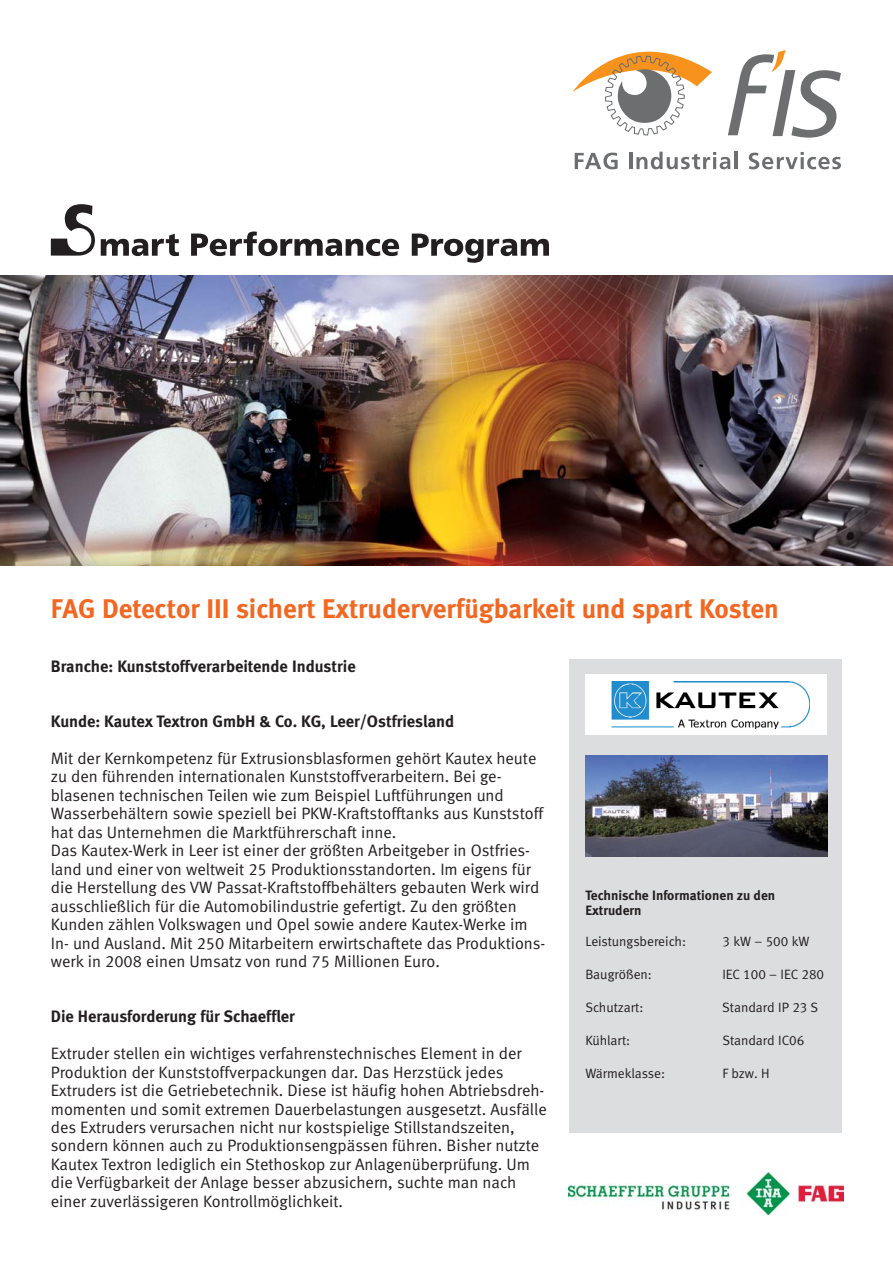
<style>
.page{position:relative;width:893px;height:1263px;background:#fff}
.page>*{position:absolute;margin:0;border:0;box-sizing:border-box;transform-origin:0 0}
.t1{font:27px "Meta Bold LF";color:#f26721}
.t2{font:16.5px/18.5px "Meta Normal LF";color:#231f20}
.t3{font:16.5px "Meta Bold LF";color:#231f20}
.t4{font:13.5px "Meta Normal LF";color:#231f20}
.t5{font:13.5px/15px "Meta Bold LF";color:#231f20}
</style>
<div class="page">
<img style="left:569px;top:1172px;width:274px;height:43px">
<svg style="left:575px;top:153px;width:43px;height:16px"></svg>
<hr style="left:629px;top:153px;width:3px;height:16px;background:#6c6e70">
<svg style="left:636px;top:152px;width:94px;height:17px"></svg>
<hr style="left:734px;top:152px;width:3px;height:17px;background:#6c6e70">
<svg style="left:749px;top:152px;width:92px;height:17px"></svg>
<svg style="left:728px;top:50px;width:113px;height:88px"></svg>
<svg style="left:572px;top:51px;width:140px;height:84px"></svg>
<img style="left:0;top:275px;width:893px;height:291px">
<svg style="left:101px;top:234px;width:78px;height:22px"></svg>
<svg style="left:191px;top:231px;width:208px;height:25px"></svg>
<svg style="left:412px;top:234px;width:137px;height:29px"></svg>
<svg style="left:51px;top:204px;width:44px;height:52px"></svg>
<div style="left:570px;top:659px;width:272px;height:474px;background:#dcddde"></div>
<div style="left:585px;top:674px;width:241px;height:61px;background:#fff"></div>
<img style="left:612px;top:681px;width:198px;height:47px">
<img style="left:585px;top:755px;width:243px;height:102px">
<h1 class="t1" style="left:51px;top:598px;width:729px">FAG Detector III sichert Extruderverfügbarkeit und spart Kosten</h1>
<p class="t3" style="left:51px;top:660px;width:306px">Branche: Kunststoffverarbeitende Industrie</p>
<p class="t3" style="left:51px;top:715px;width:405px">Kunde: Kautex Textron GmbH &amp; Co. KG, Leer/Ostfriesland</p>
<p class="t2" style="left:51px;top:750px;width:496px">Mit der Kernkompetenz für Extrusionsblasformen gehört Kautex heute zu den führenden internationalen Kunststoffverarbeitern. Bei ge&shy;blasenen technischen Teilen wie zum Beispiel Luftführungen und Wasserbehältern sowie speziell bei PKW-Kraftstofftanks aus Kunststoff hat das Unternehmen die Marktführerschaft inne.<br>Das Kautex-Werk in Leer ist einer der größten Arbeitgeber in Ostfries&shy;land und einer von weltweit 25 Produktionsstandorten. Im eigens für die Herstellung des VW Passat-Kraftstoffbehälters gebauten Werk wird ausschließlich für die Automobilindustrie gefertigt. Zu den größten Kunden zählen Volkswagen und Opel sowie andere Kautex-Werke im In- und Ausland. Mit 250 Mitarbeitern erwirtschaftete das Produktions&shy;werk in 2008 einen Umsatz von rund 75 Millionen Euro.</p>
<p class="t3" style="left:51px;top:1010px;width:246px">Die Herausforderung für Schaeffler</p>
<p class="t2" style="left:51px;top:1046px;width:497px">Extruder stellen ein wichtiges verfahrenstechnisches Element in der Produktion der Kunststoffverpackungen dar. Das Herzstück jedes Extruders ist die Getriebetechnik. Diese ist häufig hohen Abtriebsdreh&shy;momenten und somit extremen Dauerbelastungen ausgesetzt. Ausfälle des Extruders verursachen nicht nur kostspielige Stillstandszeiten, sondern können auch zu Produktionsengpässen führen. Bisher nutzte Kautex Textron lediglich ein Stethoskop zur Anlagenüberprüfung. Um die Verfügbarkeit der Anlage besser abzusichern, suchte man nach einer zuverlässigeren Kontrollmöglichkeit.</p>
<p class="t5" style="left:585px;top:889px;width:191px">Technische Informationen zu den<br>Extrudern</p>
<p class="t4" style="left:585px;top:937px;width:102px">Leistungsbereich:</p>
<p class="t4" style="left:722px;top:937px;width:89px">3 kW – 500 kW</p>
<p class="t4" style="left:585px;top:970px;width:68px">Baugrößen:</p>
<p class="t4" style="left:722px;top:970px;width:103px">IEC 100 – IEC 280</p>
<p class="t4" style="left:585px;top:1003px;width:60px">Schutzart:</p>
<p class="t4" style="left:722px;top:1003px;width:97px">Standard IP 23 S</p>
<p class="t4" style="left:585px;top:1036px;width:46px">Kühlart:</p>
<p class="t4" style="left:722px;top:1036px;width:84px">Standard IC06</p>
<p class="t4" style="left:585px;top:1069px;width:81px">Wärmeklasse:</p>
<p class="t4" style="left:722px;top:1069px;width:49px">F bzw. H</p>
</div>
